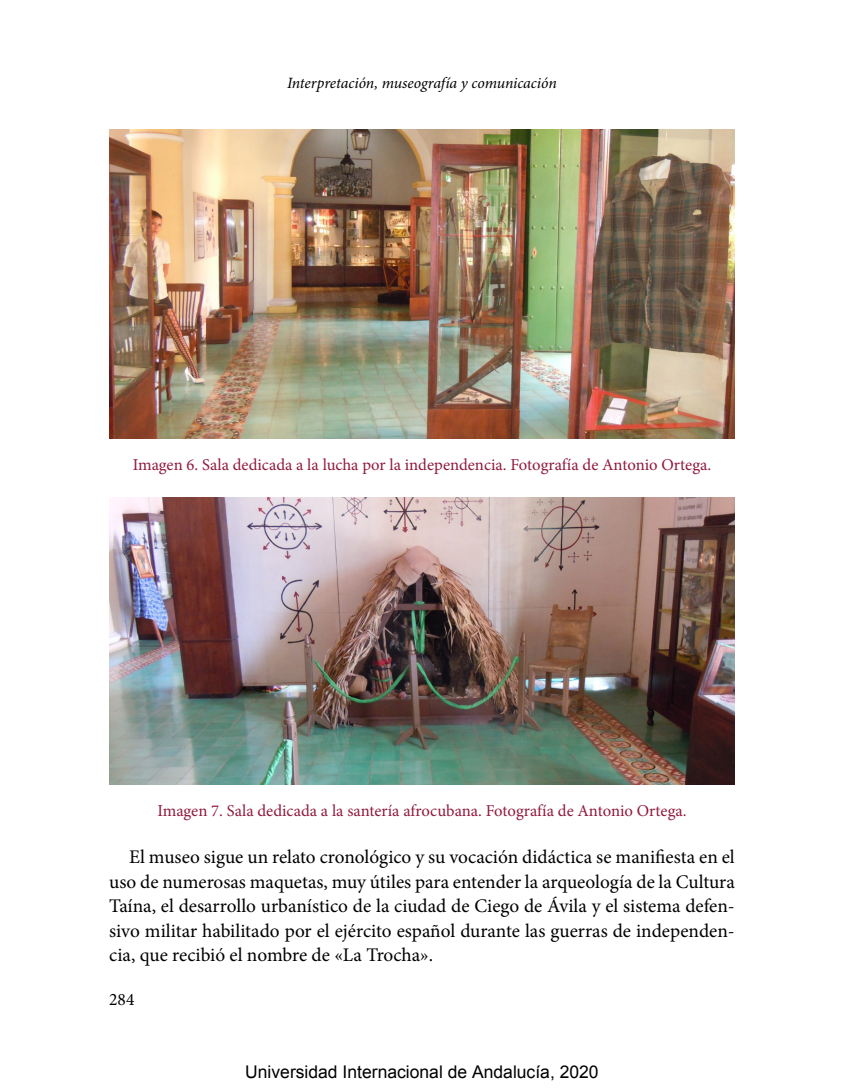
<style>
.page{position:relative;width:844px;height:1092px;background:#fff}
.page>*{position:absolute;margin:0;border:0;box-sizing:border-box;transform-origin:0 0}
.t1{font:19.25px/24.5px "Minion Pro";letter-spacing:-.01em;color:#000;text-align:justify}
.t2{font:17.5px "Arial";color:#000}
.t3{font:17.5px "Minion Pro";color:#000}
.t4{font:16.62px "Minion Pro";letter-spacing:-.005em;color:#91193c}
.t5{font:italic 15.75px "Minion Pro";letter-spacing:-.005em;color:#000}
</style>
<div class="page">
<img style="left:109px;top:497px;width:625px;height:287px">
<img style="left:109px;top:129px;width:625px;height:309px">
<p class="t5" style="left:287px;top:73px;width:271px">Interpretación, museografía y comunicación</p>
<p class="t4" style="left:133px;top:454px;width:579px">Imagen 6. Sala dedicada a la lucha por la independencia. Fotografía de Antonio Ortega.</p>
<p class="t4" style="left:157px;top:799px;width:530px">Imagen 7. Sala dedicada a la santería afrocubana. Fotografía de Antonio Ortega.</p>
<p class="t1" style="left:109px;top:844px;width:627px;text-indent:20px">El museo sigue un relato cronológico y su vocación didáctica se manifiesta en el uso de numerosas maquetas, muy útiles para entender la arqueología de la Cultura Taína, el desarrollo urbanístico de la ciudad de Ciego de Ávila y el sistema defen&shy;sivo militar habilitado por el ejército español durante las guerras de independen&shy;cia, que recibió el nombre de «La Trocha».</p>
<p class="t3" style="left:109px;top:987px;width:27px">284</p>
<p class="t2" style="left:245px;top:1060px;width:355px">Universidad Internacional de Andalucía, 2020</p>
</div>
